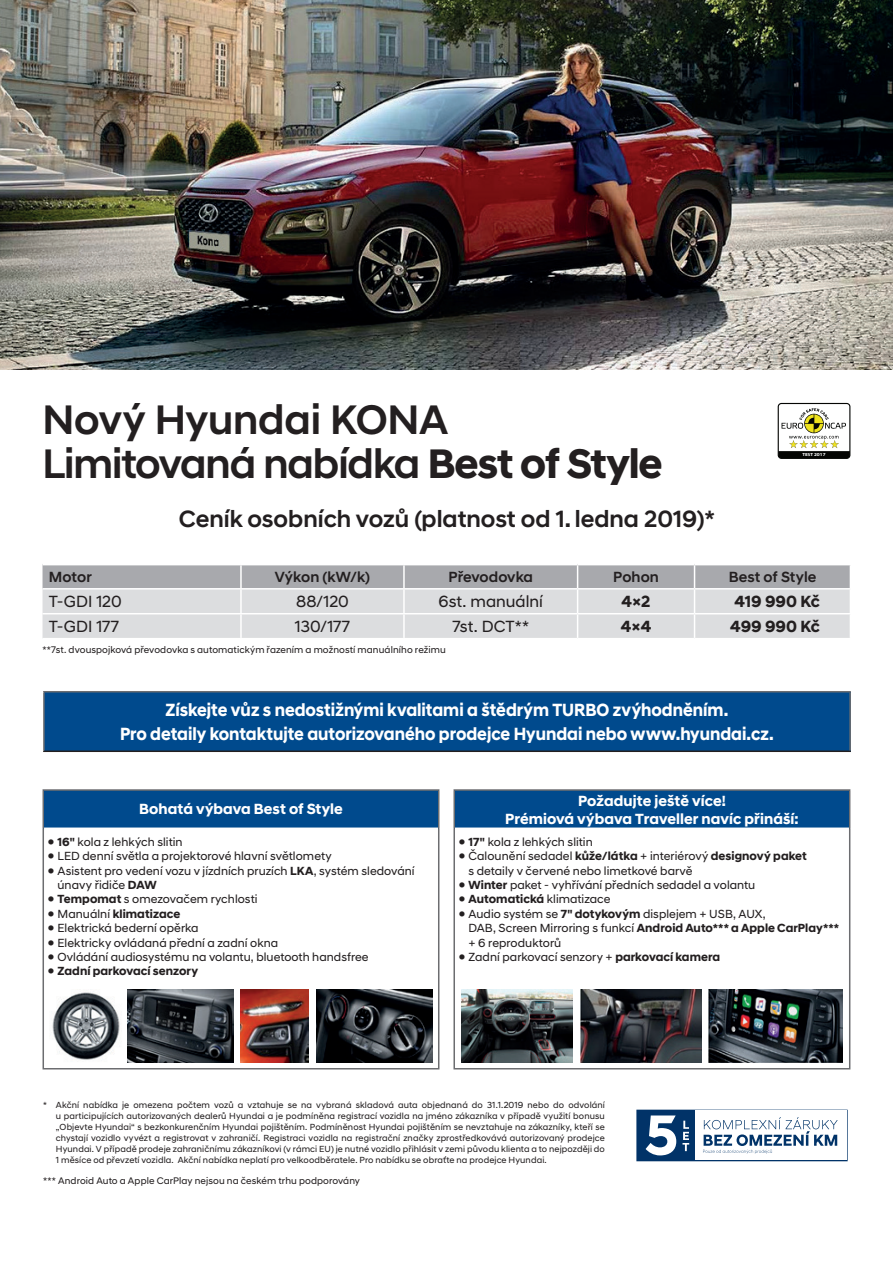
<style>
.page{position:relative;width:893px;height:1263px;background:#fff}
.page>*{position:absolute;margin:0;border:0;box-sizing:border-box;transform-origin:0 0}
.t1{font:500 42px/43.5px "Hyundai Sans Head";letter-spacing:-.025em;color:#231f20}
.t2{font:500 24px "Hyundai Sans Head";color:#231f20}
.t3{font:700 18px/24px "Hyundai Sans Head";color:#fff;text-align:center;scale:.94 1}
.t4{font:16.5px "Hyundai Sans Head";color:#231f20}
.t5{font:700 16.5px "Hyundai Sans Head";color:#231f20}
.t6{font:700 15px/18px "Hyundai Sans Head";letter-spacing:.005em;color:#fff;text-align:center}
.t7{font:500 15px "Hyundai Sans Head";letter-spacing:.005em;color:#231f20}
.t8{font:12px/14.4px "Hyundai Sans Head";letter-spacing:.005em;color:#231f20}
.t9{font:700 12px "Hyundai Sans Head";letter-spacing:.005em;color:#231f20}
.t10{font:9.75px "Hyundai Sans Head";letter-spacing:.01em;color:#231f20}
.t11{font:9px/10.8px "Hyundai Sans Head";letter-spacing:.015em;color:#231f20;text-align:justify}
.t12{font:700 4.2px "MINI Type";color:#fff;scale:1.12 1}
.s1{font-weight:700}
.s2{font-weight:400}
</style>
<div class="page">
<svg style="left:43px;top:564px;width:807px;height:74px;background:#cecfd1"></svg>
<img style="left:0;top:0;width:893px;height:370px">
<svg style="left:778px;top:403px;width:72px;height:56px"></svg>
<svg style="left:636px;top:1110px;width:212px;height:51px"></svg>
<div style="left:43px;top:790px;width:396px;height:38px;background:#004a8d"></div>
<hr style="left:438px;top:791px;width:1px;height:37px;background:#6c6d70">
<hr style="left:438px;top:828px;width:1px;height:240px;background:#6c6d70">
<hr style="left:43px;top:1068px;width:396px;height:1px;background:#6c6d70">
<hr style="left:44px;top:827px;width:394px;height:2px;background:#fff">
<hr style="left:43px;top:791px;width:1px;height:37px;background:#6c6d70">
<hr style="left:43px;top:828px;width:1px;height:240px;background:#6c6d70">
<hr style="left:43px;top:789px;width:396px;height:2px;background:#6c6d70">
<div style="left:454px;top:790px;width:396px;height:38px;background:#004a8d"></div>
<hr style="left:849px;top:791px;width:1px;height:37px;background:#6c6d70">
<hr style="left:849px;top:828px;width:1px;height:240px;background:#6c6d70">
<hr style="left:453px;top:1068px;width:397px;height:1px;background:#6c6d70">
<hr style="left:455px;top:827px;width:394px;height:2px;background:#fff">
<hr style="left:453px;top:791px;width:2px;height:37px;background:#6c6d70">
<hr style="left:453px;top:828px;width:2px;height:240px;background:#6c6d70">
<hr style="left:453px;top:789px;width:397px;height:2px;background:#6c6d70">
<img style="left:52px;top:991px;width:68px;height:69px">
<img style="left:127px;top:990px;width:106px;height:72px">
<img style="left:461px;top:990px;width:112px;height:72px">
<img style="left:580px;top:990px;width:121px;height:72px">
<img style="left:709px;top:990px;width:134px;height:72px">
<img style="left:241px;top:990px;width:68px;height:73px">
<img style="left:316px;top:990px;width:116px;height:73px">
<div style="left:44px;top:692px;width:806px;height:59px;background:#004a8d"></div>
<hr style="left:43px;top:750px;width:808px;height:2px;background:#231f20">
<hr style="left:43px;top:691px;width:808px;height:1px;background:#6c6d70">
<hr style="left:43px;top:692px;width:2px;height:58px;background:#6c6d70">
<hr style="left:849px;top:692px;width:2px;height:58px;background:#6c6d70">
<h1 class="t1" style="left:43px;top:398px;width:622px">Nový Hyundai KONA<br>Limitovaná nabídka <span class="s1">Best of Style</span></h1>
<h2 class="t2" style="left:179px;top:504px;width:538px">Ceník osobních vozů (platnost od 1. ledna 2019)*</h2>
<p class="t12" style="left:802px;top:452px;width:22px">TEST 2017</p>
<h3 class="t7" style="left:49px;top:568px;width:44px">Motor</h3>
<h3 class="t7" style="left:275px;top:568px;width:97px">Výkon (kW/k)</h3>
<h3 class="t7" style="left:448px;top:568px;width:86px">Převodovka</h3>
<h3 class="t7" style="left:613px;top:568px;width:47px">Pohon</h3>
<h3 class="t7" style="left:729px;top:568px;width:89px">Best of Style</h3>
<h3 class="t4" style="left:49px;top:592px;width:74px">T-GDI 120</h3>
<h3 class="t4" style="left:296px;top:592px;width:54px">88/120</h3>
<h3 class="t4" style="left:438px;top:592px;width:106px">6st. manuální</h3>
<h3 class="t5" style="left:622px;top:592px;width:30px">4×2</h3>
<h3 class="t5" style="left:735px;top:592px;width:87px">419 990 Kč</h3>
<h3 class="t4" style="left:49px;top:617px;width:72px">T-GDI 177</h3>
<h3 class="t4" style="left:295px;top:617px;width:56px">130/177</h3>
<h3 class="t4" style="left:452px;top:617px;width:78px">7st. DCT**</h3>
<h3 class="t5" style="left:621px;top:617px;width:32px">4×4</h3>
<h3 class="t5" style="left:730px;top:617px;width:91px">499 990 Kč</h3>
<p class="t10" style="left:43px;top:644px;width:405px">**7st. dvouspojková převodovka s automatickým řazením a možností manuálního režimu</p>
<h3 class="t3" style="left:120px;top:698px;width:697px">Získejte vůz s nedostižnými kvalitami a štědrým TURBO zvýhodněním.<br>Pro detaily kontaktujte autorizovaného prodejce Hyundai nebo www.hyundai.cz.</h3>
<h3 class="t6" style="left:139px;top:800px;width:205px">Bohatá výbava Best of Style</h3>
<h3 class="t8" style="left:48px;top:834px;width:137px">● <span class="s1">16"</span> kola z lehkých slitin</h3>
<h3 class="t8" style="left:48px;top:849px;width:286px">● LED denní světla a projektorové hlavní světlomety</h3>
<h3 class="t8" style="left:58px;top:863px;width:359px;text-indent:-10px">● Asistent pro vedení vozu v jízdních pruzích <span class="s1">LKA</span>, systém sledování únavy řidiče <span class="s1">DAW</span></h3>
<h3 class="t8" style="left:48px;top:892px;width:211px">● <span class="s1">Tempomat</span> s omezovačem rychlosti</h3>
<h3 class="t9" style="left:48px;top:906px;width:134px"><span class="s2">● Manuální</span> klimatizace</h3>
<h3 class="t8" style="left:48px;top:921px;width:153px">● Elektrická bederní opěrka</h3>
<h3 class="t8" style="left:48px;top:935px;width:232px">● Elektricky ovládaná přední a zadní okna</h3>
<h3 class="t8" style="left:48px;top:950px;width:323px">● Ovládání audiosystému na volantu, bluetooth handsfree</h3>
<h3 class="t9" style="left:48px;top:964px;width:152px"><span class="s2">●</span> Zadní parkovací senzory</h3>
<h3 class="t6" style="left:505px;top:792px;width:295px">Požadujte ještě více!<br>Prémiová výbava Traveller navíc přináší:</h3>
<h3 class="t8" style="left:458px;top:834px;width:136px">● <span class="s1">17"</span> kola z lehkých slitin</h3>
<h3 class="t8" style="left:468px;top:849px;width:340px;text-indent:-10px">● Čalounění sedadel <span class="s1">kůže/látka</span> + interiérový <span class="s1">designový paket </span>s detaily v červené nebo limetkové barvě</h3>
<h3 class="t8" style="left:458px;top:878px;width:298px">● <span class="s1">Winter</span> paket - vyhřívání předních sedadel a volantu</h3>
<h3 class="t8" style="left:458px;top:892px;width:153px">● <span class="s1">Automatická</span> klimatizace</h3>
<h3 class="t8" style="left:468px;top:906px;width:372px;text-indent:-10px">● Audio systém se <span class="s1">7" dotykovým</span> displejem + USB, AUX,<br>DAB, Screen Mirroring s funkcí <span class="s1">Android Auto*** a Apple CarPlay*** </span>+ 6 reproduktorů</h3>
<h3 class="t8" style="left:458px;top:950px;width:263px">● Zadní parkovací senzory + <span class="s1">parkovací kamera</span></h3>
<p class="t11" style="left:56px;top:1100px;width:551px;text-indent:-13px">* Akční nabídka je omezena počtem vozů a vztahuje se na vybraná skladová auta objednaná do 31.1.2019 nebo do odvolání u participujících autorizovaných dealerů Hyundai a je podmíněna registrací vozidla na jméno zákazníka v případě využití bonusu „Objevte Hyundai“ s bezkonkurenčním Hyundai pojištěním. Podmíněnost Hyundai pojištěním se nevztahuje na zákazníky, kteří se chystají vozidlo vyvézt a registrovat v zahraničí. Registraci vozidla na registrační značky zprostředkovává autorizovaný prodejce Hyundai. V případě prodeje zahraničnímu zákazníkovi (v rámci EU) je nutné vozidlo přihlásit v zemi původu klienta a to nejpozději do 1 měsíce od převzetí vozidla. Akční nabídka neplatí pro velkoodběratele. Pro nabídku se obraťte na prodejce Hyundai.</p>
<p class="t10" style="left:43px;top:1175px;width:318px">*** Android Auto a Apple CarPlay nejsou na českém trhu podporovány</p>
</div>
